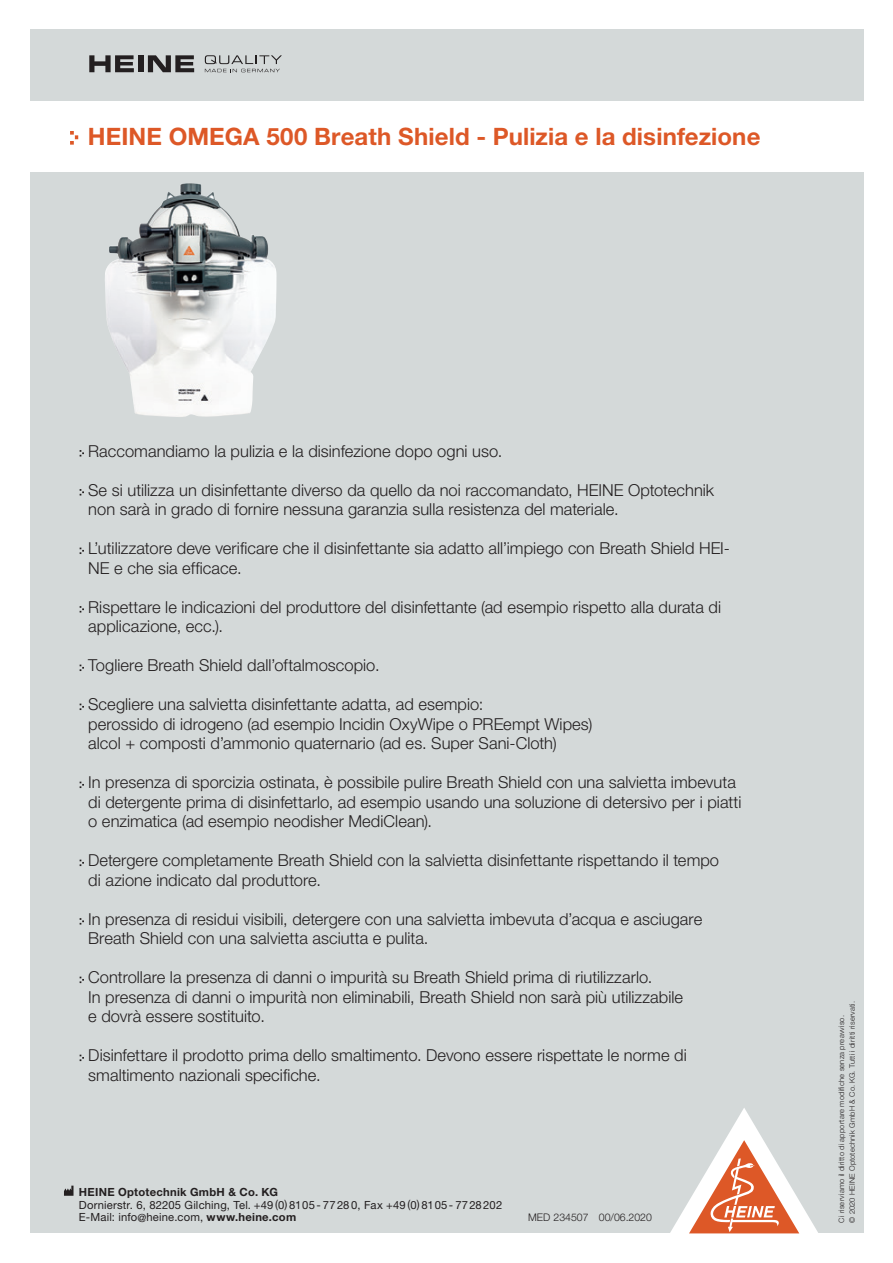
<style>
.page{position:relative;width:893px;height:1263px;background:#fff}
.page>*{position:absolute;margin:0;border:0;box-sizing:border-box;transform-origin:0 0}
.t1{font:700 24px "Helvetica Neue LT Std";letter-spacing:.005em;color:#dd5827}
.t2{font:300 16.5px/19.5px "Helvetica Neue LT Std";color:#231f20}
.Adressen_Rück_Helv45{font:11.25px "Helvetica Neue LT Std";letter-spacing:.015em;color:#231f20}
.Adressen_Rück_Helv45-2{font:700 11.25px "Helvetica Neue LT Std";letter-spacing:.025em;color:#231f20}
.Fussnote_6_8_Helveti{font:300 10.5px "Helvetica Neue LT Std";color:#231f20}
.Tech__Fachhändler__H{font:300 7.5px "Helvetica Neue LT Std";letter-spacing:.025em;color:#231f20}
.s1{font-weight:700}
</style>
<div class="page">
<div style="left:30px;top:30px;width:833px;height:1203px;background:#d4d9d9"></div>
<div style="left:0;top:101px;width:893px;height:70px;background:#fff"></div>
<svg style="left:670px;top:1108px;width:148px;height:125px"></svg>
<svg style="left:89px;top:55px;width:45px;height:17px"></svg>
<div style="left:138px;top:55px;width:5px;height:17px;background:#231f20"></div>
<svg style="left:148px;top:55px;width:46px;height:17px"></svg>
<svg style="left:205px;top:55px;width:77px;height:17px"></svg>
<svg style="left:64px;top:1185px;width:10px;height:11px"></svg>
<img style="left:105px;top:183px;width:172px;height:234px">
<svg style="left:70px;top:131px;width:8px;height:14px"></svg>
<svg style="left:80px;top:450px;width:4px;height:6px"></svg>
<svg style="left:80px;top:489px;width:4px;height:6px"></svg>
<svg style="left:80px;top:548px;width:4px;height:6px"></svg>
<svg style="left:80px;top:606px;width:4px;height:6px"></svg>
<svg style="left:80px;top:665px;width:4px;height:6px"></svg>
<svg style="left:80px;top:704px;width:4px;height:6px"></svg>
<svg style="left:80px;top:782px;width:4px;height:6px"></svg>
<svg style="left:80px;top:860px;width:4px;height:6px"></svg>
<svg style="left:80px;top:918px;width:4px;height:6px"></svg>
<svg style="left:80px;top:977px;width:4px;height:6px"></svg>
<svg style="left:80px;top:1055px;width:4px;height:6px"></svg>
<p class="t1" style="left:88px;top:121px;width:674px">HEINE OMEGA 500 Breath Shield - Pulizia e la disinfezione</p>
<p class="t2" style="left:88px;top:440px;width:416px">Raccomandiamo la pulizia e la disinfezione dopo ogni uso.</p>
<p class="t2" style="left:88px;top:479px;width:627px">Se si utilizza un disinfettante diverso da quello da noi raccomandato, HEINE Optotechnik non sarà in grado di fornire nessuna garanzia sulla resistenza del materiale.</p>
<p class="t2" style="left:88px;top:538px;width:643px">L’utilizzatore deve verificare che il disinfettante sia adatto all’impiego con Breath Shield HEI-<br>NE e che sia efficace.</p>
<p class="t2" style="left:88px;top:596px;width:634px">Rispettare le indicazioni del produttore del disinfettante (ad esempio rispetto alla durata di applicazione, ecc.).</p>
<p class="t2" style="left:88px;top:655px;width:293px">Togliere Breath Shield dall’oftalmoscopio.</p>
<p class="t2" style="left:88px;top:694px;width:397px">Scegliere una salvietta disinfettante adatta, ad esempio:</p>
<p class="t2" style="left:88px;top:713px;width:506px">perossido di idrogeno (ad esempio Incidin OxyWipe o PREempt Wipes)</p>
<p class="t2" style="left:88px;top:733px;width:470px">alcol + composti d’ammonio quaternario (ad es. Super Sani-Cloth)</p>
<p class="t2" style="left:88px;top:772px;width:655px">In presenza di sporcizia ostinata, è possibile pulire Breath Shield con una salvietta imbevuta di detergente prima di disinfettarlo, ad esempio usando una soluzione di detersivo per i piatti o enzimatica (ad esempio neodisher MediClean).</p>
<p class="t2" style="left:88px;top:850px;width:632px">Detergere completamente Breath Shield con la salvietta disinfettante rispettando il tempo di azione indicato dal produttore.</p>
<p class="t2" style="left:88px;top:908px;width:615px">In presenza di residui visibili, detergere con una salvietta imbevuta d’acqua e asciugare<br>Breath Shield con una salvietta asciutta e pulita.</p>
<p class="t2" style="left:88px;top:967px;width:596px">Controllare la presenza di danni o impurità su Breath Shield prima di riutilizzarlo.<br>In presenza di danni o impurità non eliminabili, Breath Shield non sarà più utilizzabile e dovrà essere sostituito.</p>
<p class="t2" style="left:88px;top:1045px;width:600px">Disinfettare il prodotto prima dello smaltimento. Devono essere rispettate le norme di smaltimento nazionali specifiche.</p>
<p class="Adressen_Rück_Helv45-2" style="left:79px;top:1185px;width:201px">HEINE Optotechnik GmbH &amp; Co. KG</p>
<p class="Adressen_Rück_Helv45" style="left:79px;top:1198px;width:425px">Dornierstr. 6, 82205 Gilching, Tel. +49 (0) 8105- 7728 0, Fax +49 (0) 8105- 7728202</p>
<p class="Adressen_Rück_Helv45" style="left:79px;top:1210px;width:219px">E-Mail: info@heine.com, <span class="s1">www.heine.com</span></p>
<p class="Fussnote_6_8_Helveti" style="left:528px;top:1211px;width:125px">MED 234507 00/06.2020</p>
<p class="Tech__Fachhändler__H" style="left:847px;top:1222px;width:223px;rotate:-90deg">© 2020 HEINE Optotechnik GmbH &amp; Co. KG. Tutti i diritti riservati.</p>
<p class="Tech__Fachhändler__H" style="left:837px;top:1222px;width:209px;rotate:-90deg">Ci riserviamo il diritto di apportare modifiche senza preavviso.</p>
</div>
